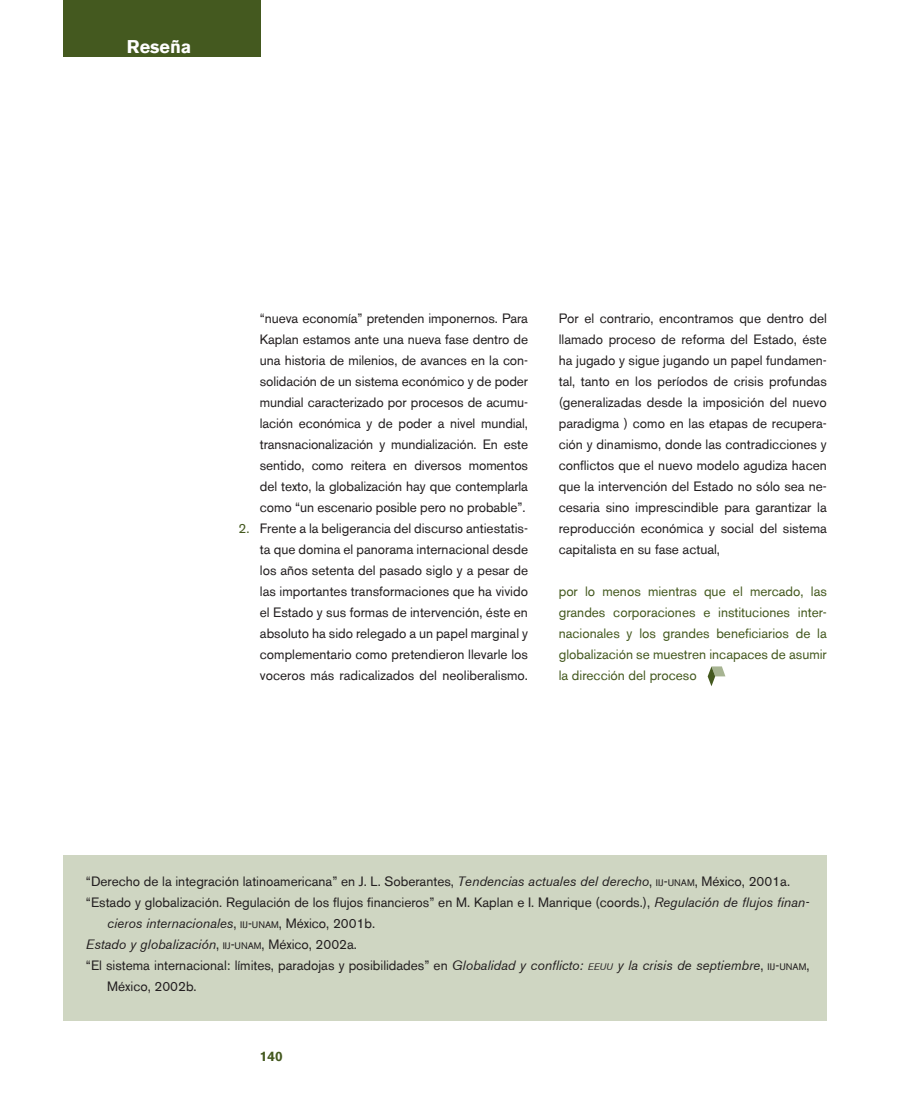
<style>
.page{position:relative;width:912px;height:1106px;background:#fff}
.page>*{position:absolute;margin:0;border:0;box-sizing:border-box;transform-origin:0 0}
.t1{font:700 18px "Akzidenz Grotesk BE";color:#fff}
.cuerpo_texto{font:13.5px/21px "Akzidenz Grotesk BE";color:#231f20;text-align:justify}
.cita2{font:13.5px/21px "Akzidenz Grotesk BE";color:#44591f;text-align:justify}
.cuerpo_texto-2{font:italic 13.5px "Akzidenz Grotesk BE";color:#231f20}
.t2{font:700 13.5px "Akzidenz Grotesk BE";color:#44591f}
.s1{color:#44591f}
.s2{font-style:italic}
.s3{font-size:9.45px}
.s4{font-style:normal}
.s5{font-style:normal;font-size:9.45px}
.s6{font-style:italic;font-size:9.45px}
</style>
<div class="page">
<div style="left:63px;top:0;width:197px;height:57px;background:#44591f"></div>
<svg style="left:707px;top:666px;width:18px;height:20px"></svg>
<div style="left:64px;top:855px;width:762px;height:165px;background:#cfd6c2"></div>
<h1 class="t1" style="left:127px;top:37px;width:66px">Reseña</h1>
<p class="cuerpo_texto" style="left:260px;top:308px;width:269px">“nueva economía” pretenden imponernos. Para Kaplan estamos ante una nueva fase dentro de una historia de milenios, de avances en la con&shy;solidación de un sistema económico y de poder mundial caracterizado por procesos de acumu&shy;lación económica y de poder a nivel mundial, transnacionalización y mundialización. En este sentido, como reitera en diversos momentos del texto, la globalización hay que contemplarla como “un escenario posible pero no probable”.</p>
<p class="cuerpo_texto" style="left:260px;top:518px;width:269px;text-indent:-21px"><span class="s1">2.</span> Frente a la beligerancia del discurso antiestatis&shy;ta que domina el panorama internacional desde los años setenta del pasado siglo y a pesar de las importantes transformaciones que ha vivido el Estado y sus formas de intervención, éste en absoluto ha sido relegado a un papel marginal y complementario como pretendieron llevarle los voceros más radicalizados del neoliberalismo.</p>
<p class="cuerpo_texto" style="left:558px;top:308px;width:269px">Por el contrario, encontramos que dentro del llamado proceso de reforma del Estado, éste ha jugado y sigue jugando un papel fundamen&shy;tal, tanto en los períodos de crisis profundas (generalizadas desde la imposición del nuevo paradigma ) como en las etapas de recupera&shy;ción y dinamismo, donde las contradicciones y conflictos que el nuevo modelo agudiza hacen que la intervención del Estado no sólo sea ne&shy;cesaria sino imprescindible para garantizar la reproducción económica y social del sistema capitalista en su fase actual,</p>
<p class="cita2" style="left:558px;top:581px;width:269px">por lo menos mientras que el mercado, las grandes corporaciones e instituciones inter&shy;nacionales y los grandes beneficiarios de la globalización se muestren incapaces de asumir la dirección del proceso</p>
<p class="cuerpo_texto" style="left:86px;top:871px;width:705px">“Derecho de la integración latinoamericana” en J. L. Soberantes, <span class="s2">Tendencias actuales del derecho</span>, <span class="s3">IIJ</span>-<span class="s3">UNAM</span>, México, 2001a.</p>
<p class="cuerpo_texto" style="left:107px;top:892px;width:703px;text-indent:-21px">“Estado y globalización. Regulación de los flujos financieros” en M. Kaplan e I. Manrique (coords.), <span class="s2">Regulación de flujos finan&shy;cieros internacionales</span>, <span class="s3">IIJ</span>-<span class="s3">UNAM</span>, México, 2001b.</p>
<p class="cuerpo_texto-2" style="left:86px;top:936px;width:272px">Estado y globalización<span class="s4">,</span> <span class="s5">IIJ</span><span class="s4">-</span><span class="s5">UNAM</span><span class="s4">, México, 2002a.</span></p>
<p class="cuerpo_texto" style="left:107px;top:955px;width:703px;text-indent:-21px">“El sistema internacional: límites, paradojas y posibilidades” en <span class="s2">Globalidad y conflicto:</span> <span class="s6">EEUU</span> <span class="s2">y la crisis de septiembre</span>, <span class="s3">IIJ</span>-<span class="s3">UNAM</span>,<br>México, 2002b.</p>
<p class="t2" style="left:260px;top:1048px;width:24px">140</p>
</div>
